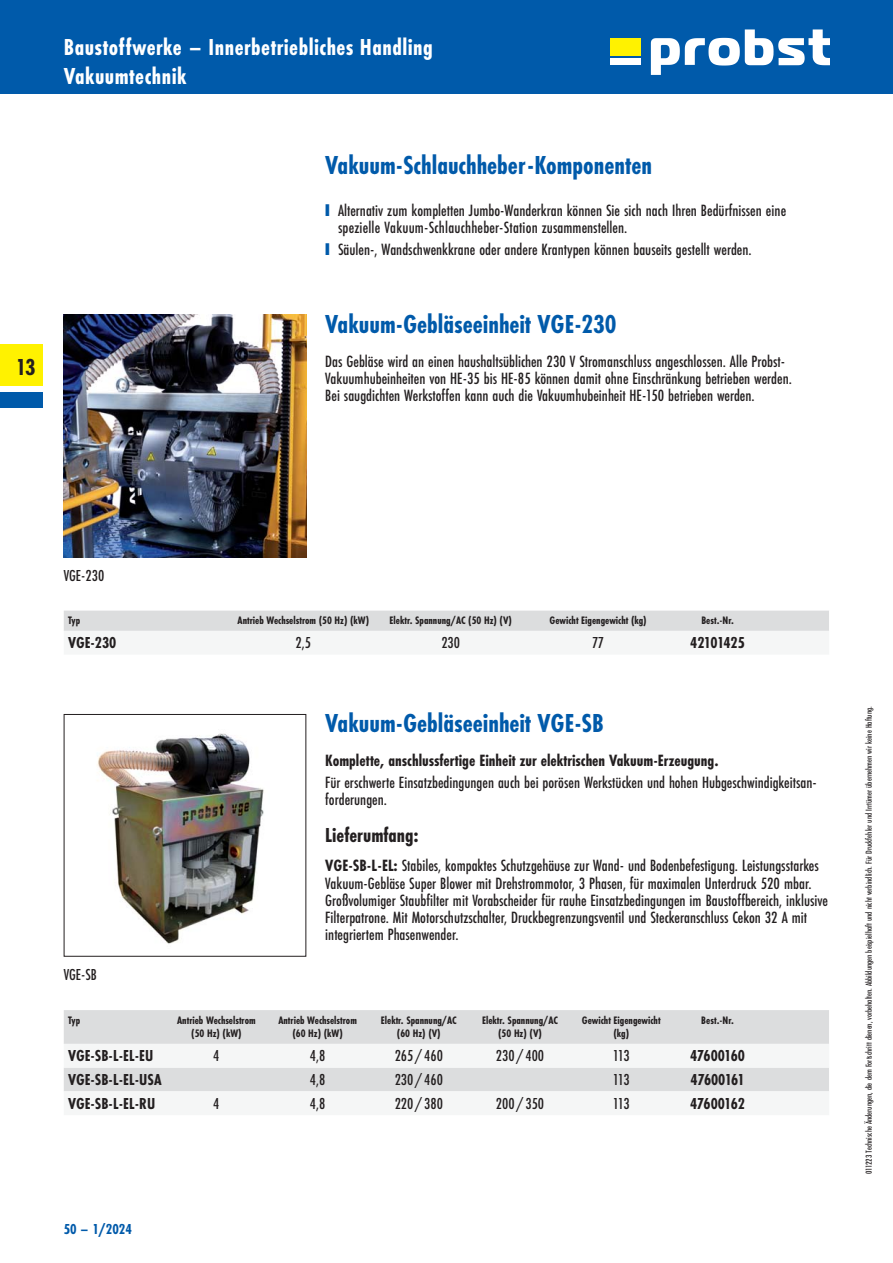
<style>
.page{position:relative;width:893px;height:1263px;background:#fff}
.page>*{position:absolute;margin:0;border:0;box-sizing:border-box;transform-origin:0 0}
.t1{font:700 27px "Futura PT Cond";color:#005aaa}
.t2{font:700 24px/28.5px "Futura PT Cond";letter-spacing:.02em;color:#fff}
.t3{font:700 24px "Futura PT Cond";color:#231f20}
.t4{font:700 21px "Futura PT Cond";color:#231f20}
.t5{font:500 16.95px/17.2px "Futura PT Cond";color:#231f20}
.t6{font:700 16.95px "Futura PT Cond";color:#231f20}
.t7{font:500 16.5px "Futura PT Cond";color:#231f20}
.t8{font:700 16.5px "Futura PT Cond";color:#231f20}
.t9{font:700 16.5px "Futura PT Cond";letter-spacing:-.03em;color:#231f20}
.t10{font:700 16.5px "Futura PT Cond";letter-spacing:-.04em;color:#231f20}
.t11{font:700 15px "Futura PT Cond";color:#005aaa}
.t12{font:700 11.25px/13.5px "Futura PT Cond";color:#231f20;text-align:center}
.t13{font:500 9px "Futura PT Cond";color:#231f20}
.s1{color:#005aaa}
.s2{font-weight:700}
</style>
<div class="page">
<div style="left:0;top:0;width:893px;height:94px;background:#005aaa"></div>
<div style="left:610px;top:38px;width:31px;height:17px;background:#fff200"></div>
<svg style="left:651px;top:29px;width:178px;height:46px"></svg>
<div style="left:610px;top:58px;width:31px;height:7px;background:#fff"></div>
<div style="left:0;top:344px;width:43px;height:43px;background:#fff200"></div>
<div style="left:0;top:393px;width:43px;height:15px;background:#005aaa"></div>
<img style="left:64px;top:315px;width:242px;height:242px">
<div style="left:64px;top:611px;width:765px;height:20px;background:#dcddde"></div>
<img style="left:97px;top:733px;width:167px;height:211px">
<div style="left:64px;top:1010px;width:765px;height:34px;background:#dcddde"></div>
<svg style="left:64px;top:1067px;width:765px;height:25px;background:#dddedf"></svg>
<h2 class="t3" style="left:16px;top:355px;width:21px">13</h2>
<h2 class="t2" style="left:64px;top:34px;width:370px">Baustoffwerke – Innerbetriebliches Handling<br>Vakuumtechnik</h2>
<h1 class="t1" style="left:325px;top:151px;width:328px">Vakuum-Schlauchheber-Komponenten</h1>
<p class="t5" style="left:338px;top:202px;width:450px;text-indent:-13px"><span class="s1">❙</span> Alternativ zum kompletten Jumbo-Wanderkran können Sie sich nach Ihren Bedürfnissen eine spezielle Vakuum-Schlauchheber-Station zusammenstellen.</p>
<p class="t5" style="left:325px;top:241px;width:428px"><span class="s1">❙</span> Säulen-, Wandschwenkkrane oder andere Krantypen können bauseits gestellt werden.</p>
<h1 class="t1" style="left:325px;top:310px;width:293px">Vakuum- Gebläseeinheit VGE-230</h1>
<p class="t5" style="left:325px;top:353px;width:468px">Das Gebläse wird an einen haushaltsüblichen 230 V Stromanschluss angeschlossen. Alle Probst-<br>Vakuumhubeinheiten von HE-35 bis HE-85 können damit ohne Einschränkung betrieben werden.<br>Bei saugdichten Werkstoffen kann auch die Vakuumhubeinheit HE-150 betrieben werden.</p>
<p class="t7" style="left:64px;top:567px;width:42px">VGE- 230</p>
<p class="t12" style="left:68px;top:614px;width:14px">Typ</p>
<p class="t12" style="left:237px;top:614px;width:133px">Antrieb Wechselstrom (50 Hz) (kW)</p>
<p class="t12" style="left:390px;top:614px;width:124px">Elektr. Spannung/AC (50 Hz) (V)</p>
<p class="t12" style="left:550px;top:614px;width:99px">Gewicht Eigengewicht (kg)</p>
<p class="t12" style="left:701px;top:614px;width:34px">Best.- Nr.</p>
<p class="t8" style="left:68px;top:634px;width:50px">VGE- 230</p>
<p class="t7" style="left:296px;top:634px;width:17px">2,5</p>
<p class="t7" style="left:441px;top:634px;width:20px">230</p>
<p class="t7" style="left:592px;top:634px;width:14px">77</p>
<p class="t9" style="left:690px;top:634px;width:56px">42101425</p>
<p class="t7" style="left:64px;top:966px;width:35px">VGE-SB</p>
<h1 class="t1" style="left:325px;top:710px;width:280px">Vakuum- Gebläseeinheit VGE-SB</h1>
<p class="t6" style="left:325px;top:752px;width:395px">Komplette, anschlussfertige Einheit zur elektrischen Vakuum-Erzeugung.</p>
<p class="t5" style="left:325px;top:774px;width:493px">Für erschwerte Einsatzbedingungen auch bei porösen Werkstücken und hohen Hubgeschwindigkeitsan&shy;forderungen.</p>
<p class="t4" style="left:325px;top:825px;width:95px">Lieferumfang:</p>
<p class="t5" style="left:325px;top:858px;width:504px"><span class="s2">VGE- SB- L- EL:</span> Stabiles, kompaktes Schutzgehäuse zur Wand- und Bodenbefestigung. Leistungsstarkes Vakuum-Gebläse Super Blower mit Drehstrommotor, 3 Phasen, für maximalen Unterdruck 520 mbar.<br>Großvolumiger Staubfilter mit Vorabscheider für rauhe Einsatzbedingungen im Baustoffbereich, inklusive Filterpatrone. Mit Motorschutzschalter, Druckbegrenzungsventil und Steckeranschluss Cekon 32 A mit integriertem Phasenwender.</p>
<p class="t12" style="left:68px;top:1014px;width:14px">Typ</p>
<p class="t12" style="left:177px;top:1014px;width:80px">Antrieb Wechselstrom (50 Hz) (kW)</p>
<p class="t12" style="left:278px;top:1014px;width:80px">Antrieb Wechselstrom (60 Hz) (kW)</p>
<p class="t12" style="left:381px;top:1014px;width:78px">Elektr. Spannung/AC (60 Hz) (V)</p>
<p class="t12" style="left:482px;top:1014px;width:78px">Elektr. Spannung/AC (50 Hz) (V)</p>
<p class="t12" style="left:582px;top:1014px;width:80px">Gewicht Eigengewicht (kg)</p>
<p class="t12" style="left:701px;top:1014px;width:34px">Best.- Nr.</p>
<p class="t8" style="left:68px;top:1047px;width:87px">VGE- SB- L- EL- EU</p>
<p class="t7" style="left:213px;top:1047px;width:8px">4</p>
<p class="t7" style="left:310px;top:1047px;width:17px">4,8</p>
<p class="t7" style="left:395px;top:1047px;width:50px">265 / 460</p>
<p class="t7" style="left:496px;top:1047px;width:50px">230 / 400</p>
<p class="t7" style="left:613px;top:1047px;width:18px">113</p>
<p class="t8" style="left:690px;top:1047px;width:57px">47600160</p>
<p class="t8" style="left:68px;top:1071px;width:95px">VGE- SB- L- EL- USA</p>
<p class="t7" style="left:310px;top:1071px;width:17px">4,8</p>
<p class="t7" style="left:395px;top:1071px;width:50px">230 / 460</p>
<p class="t7" style="left:613px;top:1071px;width:18px">113</p>
<p class="t10" style="left:690px;top:1071px;width:56px">47600161</p>
<p class="t8" style="left:68px;top:1095px;width:89px">VGE- SB- L- EL- RU</p>
<p class="t7" style="left:213px;top:1095px;width:8px">4</p>
<p class="t7" style="left:310px;top:1095px;width:17px">4,8</p>
<p class="t7" style="left:395px;top:1095px;width:50px">220 / 380</p>
<p class="t7" style="left:496px;top:1095px;width:50px">200 / 350</p>
<p class="t7" style="left:613px;top:1095px;width:18px">113</p>
<p class="t8" style="left:690px;top:1095px;width:57px">47600162</p>
<p class="t11" style="left:64px;top:1221px;width:70px">50 – 1/2024</p>
<p class="t13" style="left:864px;top:1174px;width:469px;rotate:-90deg">011223 Technische Änderungen, die dem Fortschritt dienen, vorbehalten. Abbildungen beispielhaft und nicht verbindlich. Für Druckfehler und Irrtümer übernehmen wir keine Haftung.</p>
</div>
